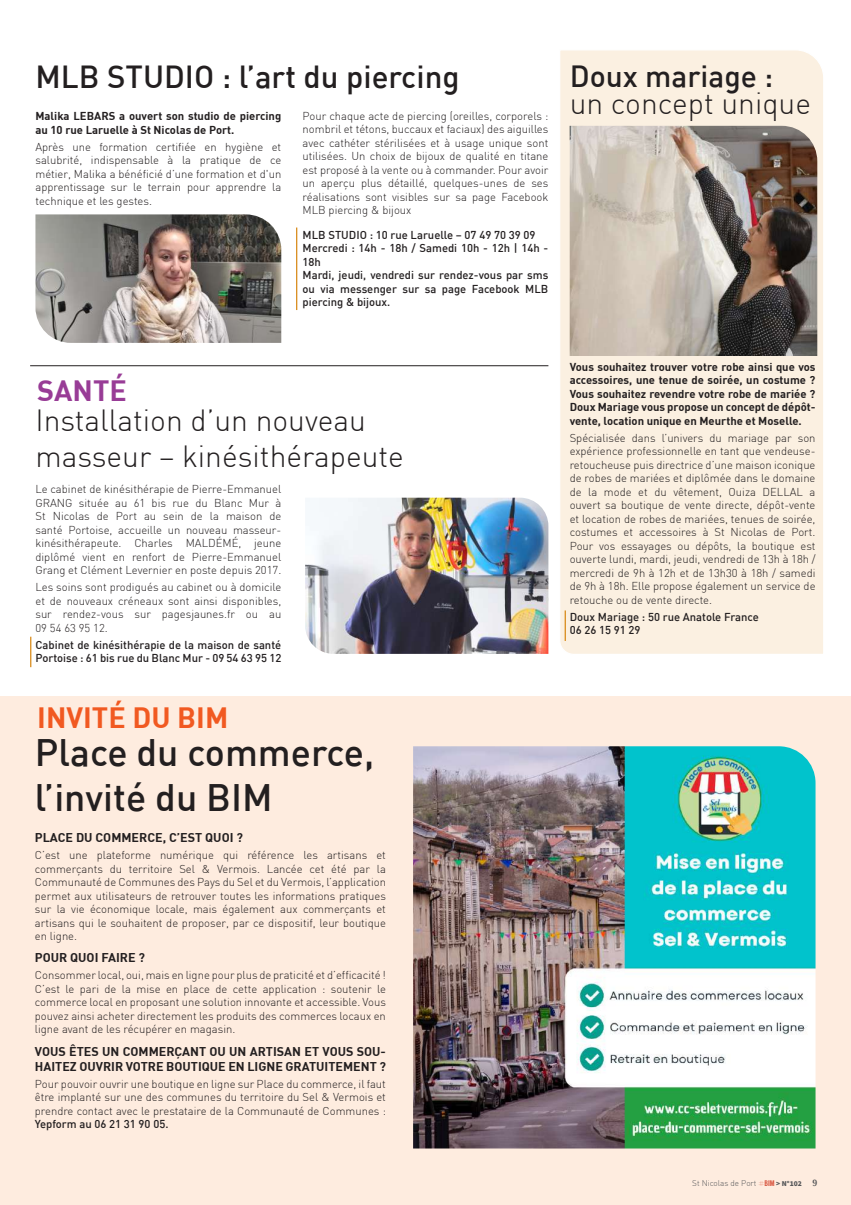
<style>
.page{position:relative;width:851px;height:1205px;background:#fff}
.page>*{position:absolute;margin:0;border:0;box-sizing:border-box;transform-origin:0 0}
.t1{font:500 37.5px/45px "DIN";color:#231f20}
.t2{font:500 31.25px "DIN";color:#231f20}
.t3{font:300 30px/36px "DIN";color:#231f20}
.t4{font:500 30px "DIN";color:#231f20}
.t5{font:700 28.75px "DIN";color:#f15921}
.t6{font:700 28.75px "DIN";color:#983c96}
.t7{font:700 12.5px/15px "DIN";color:#231f20}
.t8{font:300 11.25px/13.5px "DIN";color:#231f20;text-align:justify}
.t9{font:500 11.25px/13.5px "DIN";color:#231f20}
.t10{font:700 11.25px/13.5px "DIN";color:#231f20;text-align:justify}
.t11{font:300 8.12px "DIN";color:#57585a}
.s1{font-family:"Langdon";font-weight:400;color:#d95842}
.s2{font-family:"Source Sans Pro";font-weight:900;font-size:7.5px}
.s3{font-family:"Droid Serif";font-weight:700;font-size:8.75px}
</style>
<div class="page">
<div style="left:560px;top:50px;width:263px;height:604px;background:#fbf0e1"></div>
<div style="left:0;top:696px;width:850px;height:509px;background:#feecdf"></div>
<hr style="left:30px;top:365px;width:518px;height:1px;background:#231f20">
<hr style="left:30px;top:637px;width:1px;height:30px;background:#d88916">
<hr style="left:564px;top:610px;width:1px;height:31px;background:#d88916">
<hr style="left:296px;top:227px;width:1px;height:83px;background:#d88916">
<img style="left:413px;top:746px;width:402px;height:402px">
<img style="left:35px;top:214px;width:246px;height:129px">
<img style="left:569px;top:126px;width:248px;height:230px">
<img style="left:305px;top:498px;width:243px;height:156px">
<h2 class="t2" style="left:35px;top:57px;width:425px">MLB STUDIO : l’art du piercing</h2>
<p class="t10" style="left:35px;top:109px;width:247px">Malika LEBARS a ouvert son studio de piercing au 10 rue Laruelle à St Nicolas de Port.</p>
<p class="t8" style="left:35px;top:140px;width:247px">Après une formation certifiée en hygiène et salubrité, indispensable à la pratique de ce métier, Malika a bénéficié d’une formation et d'un apprentissage sur le terrain pour apprendre la technique et les gestes.</p>
<p class="t8" style="left:302px;top:109px;width:247px">Pour chaque acte de piercing (oreilles, corporels : nombril et tétons, buccaux et faciaux) des aiguilles avec cathéter stérilisées et à usage unique sont utilisées. Un choix de bijoux de qualité en titane est proposé à la vente ou à commander. Pour avoir un aperçu plus détaillé, quelques-unes de ses réalisations sont visibles sur sa page Facebook MLB piercing &amp; bijoux</p>
<p class="t9" style="left:302px;top:227px;width:247px">MLB STUDIO : 10 rue Laruelle – 07 49 70 39 09<br>Mercredi : 14h - 18h / Samedi 10h - 12h | 14h -<br>18h<br>Mardi, jeudi, vendredi sur rendez-vous par sms ou via messenger sur sa page Facebook MLB piercing &amp; bijoux.</p>
<h3 class="t4" style="left:569px;top:57px;width:205px">Doux mariage :</h3>
<h3 class="t3" style="left:569px;top:85px;width:243px">un concept unique</h3>
<h3 class="t6" style="left:37px;top:372px;width:91px">SANTÉ</h3>
<h3 class="t3" style="left:35px;top:402px;width:370px">Installation d’un nouveau masseur – kinésithérapeute</h3>
<p class="t8" style="left:35px;top:482px;width:247px">Le cabinet de kinésithérapie de Pierre-Emmanuel GRANG située au 61 bis rue du Blanc Mur à St Nicolas de Port au sein de la maison de santé Portoise, accueille un nouveau masseur&shy;kinésithérapeute. Charles MALDÉMÉ, jeune diplômé vient en renfort de Pierre-Emmanuel Grang et Clément Levernier en poste depuis 2017.</p>
<p class="t8" style="left:35px;top:580px;width:247px">Les soins sont prodigués au cabinet ou à domicile et de nouveaux créneaux sont ainsi disponibles, sur rendez-vous sur pagesjaunes.fr ou au 09 54 63 95 12.</p>
<p class="t9" style="left:35px;top:637px;width:247px">Cabinet de kinésithérapie de la maison de santé<br>Portoise : 61 bis rue du Blanc Mur - 09 54 63 95 12</p>
<h3 class="t5" style="left:37px;top:698px;width:192px">INVITÉ DU BIM</h3>
<h1 class="t1" style="left:35px;top:729px;width:341px">Place du commerce, l’invité du BIM</h1>
<p class="t7" style="left:35px;top:829px;width:209px">PLACE DU COMMERCE, C’EST QUOI ?</p>
<p class="t8" style="left:35px;top:848px;width:352px">C’est une plateforme numérique qui référence les artisans et commerçants du territoire Sel &amp; Vermois. Lancée cet été par la Communauté de Communes des Pays du Sel et du Vermois, l’application permet aux utilisateurs de retrouver toutes les informations pratiques sur la vie économique locale, mais également aux commerçants et artisans qui le souhaitent de proposer, par ce dispositif, leur boutique en ligne.</p>
<p class="t7" style="left:35px;top:950px;width:112px">POUR QUOI FAIRE ?</p>
<p class="t8" style="left:35px;top:968px;width:352px">Consommer local, oui, mais en ligne pour plus de praticité et d’efficacité !<br>C’est le pari de la mise en place de cette application : soutenir le commerce local en proposant une solution innovante et accessible. Vous pouvez ainsi acheter directement les produits des commerces locaux en ligne avant de les récupérer en magasin.</p>
<p class="t7" style="left:35px;top:1043px;width:352px">VOUS ÊTES UN COMMERÇANT OU UN ARTISAN ET VOUS SOU-<br>HAITEZ OUVRIR VOTRE BOUTIQUE EN LIGNE GRATUITEMENT ?</p>
<p class="t8" style="left:35px;top:1076px;width:352px">Pour pouvoir ouvrir une boutique en ligne sur Place du commerce, il faut être implanté sur une des communes du territoire du Sel &amp; Vermois et prendre contact avec le prestataire de la Communauté de Communes :</p>
<p class="t9" style="left:35px;top:1117px;width:135px">Yepform au 06 21 31 90 05.</p>
<p class="t10" style="left:569px;top:359px;width:247px">Vous souhaitez trouver votre robe ainsi que vos accessoires, une tenue de soirée, un costume ?<br>Vous souhaitez revendre votre robe de mariée ?<br>Doux Mariage vous propose un concept de dépôt&shy;vente, location unique en Meurthe et Moselle.</p>
<p class="t8" style="left:569px;top:431px;width:247px">Spécialisée dans l’univers du mariage par son expérience professionnelle en tant que vendeuse&shy;retoucheuse puis directrice d’une maison iconique de robes de mariées et diplômée dans le domaine de la mode et du vêtement, Ouiza DELLAL a ouvert sa boutique de vente directe, dépôt-vente et location de robes de mariées, tenues de soirée, costumes et accessoires à St Nicolas de Port.<br>Pour vos essayages ou dépôts, la boutique est ouverte lundi, mardi, jeudi, vendredi de 13h à 18h / mercredi de 9h à 12h et de 13h30 à 18h / samedi de 9h à 18h. Elle propose également un service de retouche ou de vente directe.</p>
<p class="t9" style="left:569px;top:610px;width:191px">Doux Mariage : 50 rue Anatole France<br>06 26 15 91 29</p>
<p class="t11" style="left:692px;top:1178px;width:126px">St Nicolas de Port <span class="s1">#BIM</span> <span class="s2">&gt; N°102</span> <span class="s3">9</span></p>
</div>
